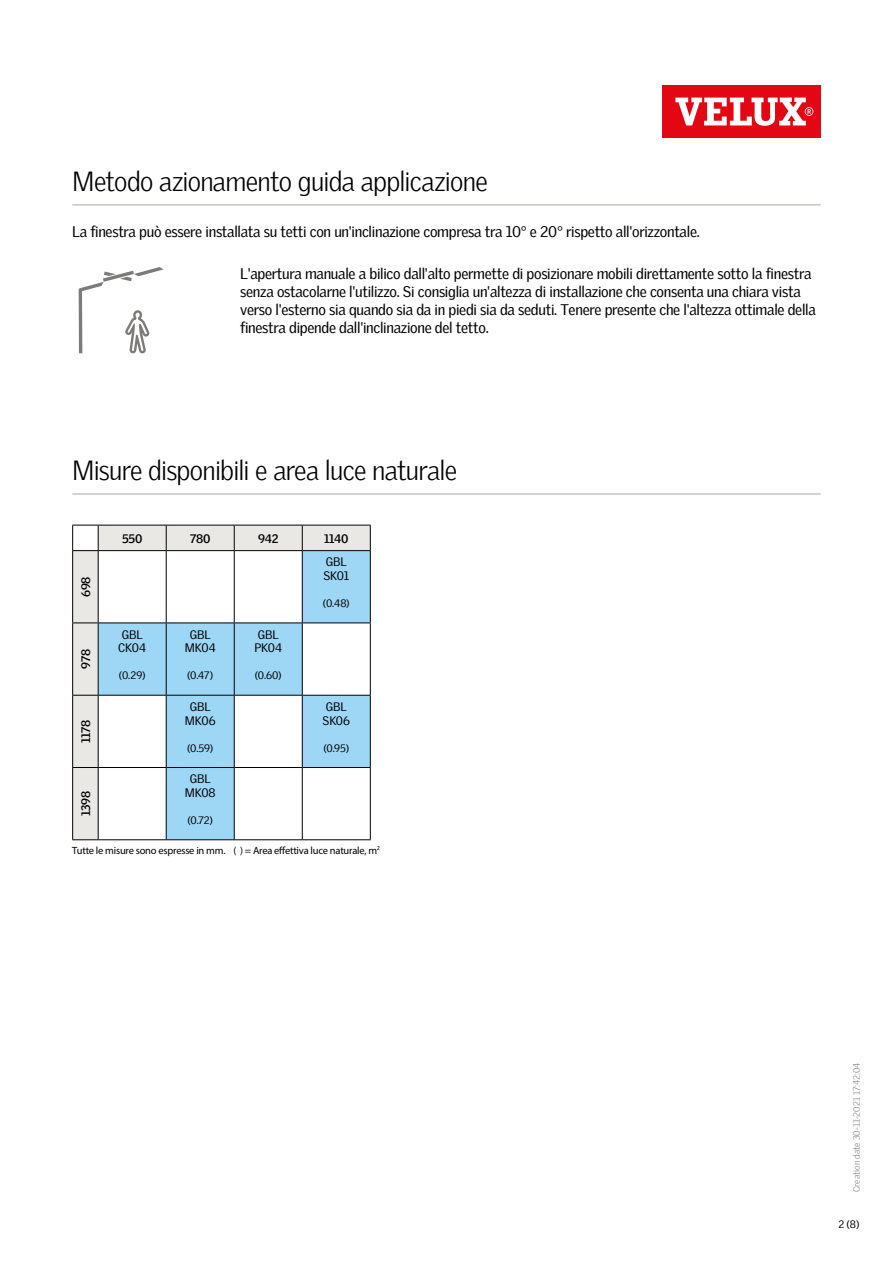
<style>
.page{position:relative;width:893px;height:1263px;background:#fff}
.page>*{position:absolute;margin:0;border:0;box-sizing:border-box;transform-origin:0 0}
.t1{font:300 27px "Velux Gothic";letter-spacing:-.025em;color:#000}
.t2{font:15px/18px "Velux Gothic";letter-spacing:-.02em;color:#000}
.t3{font:12px/13.5px "Velux Gothic";letter-spacing:-.005em;color:#000}
.t4{font:700 12px "Velux Gothic";letter-spacing:-.02em;color:#000}
.t5{font:10.5px "Myriad Pro";letter-spacing:-.02em;color:#000}
.t6{font:10.5px "Velux Gothic";letter-spacing:-.005em;color:#000}
.t7{font:300 9px "Velux Gothic";color:#838282}
</style>
<div class="page">
<div style="left:662px;top:85px;width:159px;height:53px;background:#e30613"></div>
<svg style="left:675px;top:98px;width:138px;height:28px"></svg>
<hr style="left:72px;top:204px;width:749px;height:2px;background:#c6c6c3">
<hr style="left:72px;top:493px;width:749px;height:2px;background:#c6c6c3">
<div style="left:73px;top:526px;width:297px;height:313px;background:#e9e8e5"></div>
<svg style="left:99px;top:551px;width:271px;height:288px"></svg>
<hr style="left:98px;top:525px;width:68px;height:1px;background:#000">
<hr style="left:166px;top:525px;width:68px;height:1px;background:#000">
<svg style="left:166px;top:525px;width:1px;height:25px"></svg>
<hr style="left:234px;top:525px;width:68px;height:1px;background:#000">
<svg style="left:234px;top:525px;width:1px;height:25px"></svg>
<hr style="left:302px;top:525px;width:69px;height:1px;background:#000">
<svg style="left:302px;top:525px;width:1px;height:25px"></svg>
<svg style="left:370px;top:525px;width:1px;height:25px"></svg>
<svg style="left:72px;top:525px;width:27px;height:26px"></svg>
<hr style="left:72px;top:551px;width:1px;height:71px;background:#000">
<hr style="left:98px;top:550px;width:68px;height:1px;background:#000">
<hr style="left:98px;top:551px;width:1px;height:71px;background:#000">
<hr style="left:166px;top:550px;width:68px;height:1px;background:#000">
<hr style="left:166px;top:551px;width:1px;height:71px;background:#000">
<hr style="left:234px;top:550px;width:68px;height:1px;background:#000">
<hr style="left:234px;top:551px;width:1px;height:71px;background:#000">
<hr style="left:302px;top:550px;width:69px;height:1px;background:#000">
<hr style="left:302px;top:551px;width:1px;height:71px;background:#000">
<hr style="left:370px;top:551px;width:1px;height:71px;background:#000">
<svg style="left:72px;top:622px;width:26px;height:1px"></svg>
<hr style="left:72px;top:623px;width:1px;height:72px;background:#000">
<hr style="left:98px;top:622px;width:68px;height:1px;background:#000">
<hr style="left:98px;top:623px;width:1px;height:72px;background:#000">
<hr style="left:166px;top:622px;width:68px;height:1px;background:#000">
<hr style="left:166px;top:623px;width:1px;height:72px;background:#000">
<hr style="left:234px;top:622px;width:68px;height:1px;background:#000">
<hr style="left:234px;top:623px;width:1px;height:72px;background:#000">
<hr style="left:302px;top:622px;width:69px;height:1px;background:#000">
<hr style="left:302px;top:623px;width:1px;height:72px;background:#000">
<hr style="left:370px;top:623px;width:1px;height:72px;background:#000">
<svg style="left:72px;top:695px;width:26px;height:1px"></svg>
<hr style="left:72px;top:696px;width:1px;height:71px;background:#000">
<hr style="left:98px;top:695px;width:68px;height:1px;background:#000">
<hr style="left:98px;top:696px;width:1px;height:71px;background:#000">
<hr style="left:166px;top:695px;width:68px;height:1px;background:#000">
<hr style="left:166px;top:696px;width:1px;height:71px;background:#000">
<hr style="left:234px;top:695px;width:68px;height:1px;background:#000">
<hr style="left:234px;top:696px;width:1px;height:71px;background:#000">
<hr style="left:302px;top:695px;width:69px;height:1px;background:#000">
<hr style="left:302px;top:696px;width:1px;height:71px;background:#000">
<hr style="left:370px;top:696px;width:1px;height:71px;background:#000">
<svg style="left:72px;top:767px;width:26px;height:1px"></svg>
<hr style="left:72px;top:768px;width:1px;height:71px;background:#000">
<svg style="left:72px;top:839px;width:26px;height:1px"></svg>
<hr style="left:98px;top:767px;width:68px;height:1px;background:#000">
<hr style="left:98px;top:768px;width:1px;height:71px;background:#000">
<hr style="left:98px;top:839px;width:68px;height:1px;background:#000">
<hr style="left:166px;top:767px;width:68px;height:1px;background:#000">
<hr style="left:166px;top:768px;width:1px;height:71px;background:#000">
<hr style="left:166px;top:839px;width:68px;height:1px;background:#000">
<hr style="left:234px;top:767px;width:68px;height:1px;background:#000">
<hr style="left:234px;top:768px;width:1px;height:71px;background:#000">
<hr style="left:234px;top:839px;width:68px;height:1px;background:#000">
<hr style="left:302px;top:767px;width:69px;height:1px;background:#000">
<hr style="left:302px;top:768px;width:1px;height:71px;background:#000">
<hr style="left:370px;top:768px;width:1px;height:71px;background:#000">
<hr style="left:302px;top:839px;width:69px;height:1px;background:#000">
<svg style="left:79px;top:267px;width:85px;height:86px"></svg>
<h1 class="t1" style="left:72px;top:171px;width:417px">Metodo azionamento guida applicazione</h1>
<p class="t2" style="left:72px;top:222px;width:629px">La finestra può essere installata su tetti con un'inclinazione compresa tra 10° e 20° rispetto all'orizzontale.</p>
<p class="t2" style="left:240px;top:264px;width:577px">L'apertura manuale a bilico dall'alto permette di posizionare mobili direttamente sotto la finestra senza ostacolarne l'utilizzo. Si consiglia un'altezza di installazione che consenta una chiara vista verso l'esterno sia quando sia da in piedi sia da seduti. Tenere presente che l'altezza ottimale della finestra dipende dall'inclinazione del tetto.</p>
<h1 class="t1" style="left:72px;top:460px;width:386px">Misure disponibili e area luce naturale</h1>
<p class="t4" style="left:81px;top:597px;width:22px;rotate:-90deg">698</p>
<p class="t4" style="left:81px;top:669px;width:21px;rotate:-90deg">978</p>
<p class="t4" style="left:81px;top:743px;width:25px;rotate:-90deg">1178</p>
<p class="t4" style="left:122px;top:533px;width:22px">550</p>
<p class="t4" style="left:190px;top:533px;width:22px">780</p>
<p class="t4" style="left:258px;top:533px;width:22px">942</p>
<p class="t4" style="left:324px;top:533px;width:26px">1140</p>
<p class="t3" style="left:118px;top:628px;width:29px">GBL<br>CK04</p>
<p class="t6" style="left:119px;top:669px;width:28px">(0.29)</p>
<p class="t3" style="left:185px;top:628px;width:32px;text-align:center">GBL<br>MK04</p>
<p class="t6" style="left:187px;top:669px;width:28px">(0.47)</p>
<p class="t3" style="left:185px;top:700px;width:32px;text-align:center">GBL<br>MK06</p>
<p class="t6" style="left:187px;top:742px;width:28px">(0.59)</p>
<p class="t3" style="left:254px;top:628px;width:29px">GBL<br>PK04</p>
<p class="t6" style="left:255px;top:669px;width:28px">(0.60)</p>
<p class="t3" style="left:324px;top:555px;width:27px">GBL<br>SK01</p>
<p class="t6" style="left:323px;top:597px;width:28px">(0.48)</p>
<p class="t3" style="left:323px;top:700px;width:29px">GBL<br>SK06</p>
<p class="t6" style="left:323px;top:742px;width:27px">(0.95)</p>
<p class="t3" style="left:185px;top:772px;width:32px;text-align:center">GBL<br>MK08</p>
<p class="t6" style="left:187px;top:814px;width:27px">(0.72)</p>
<p class="t5" style="left:72px;top:846px;width:309px">Tutte le misure sono espresse in mm. ( ) = Area effettiva luce naturale, m<sup>2</sup></p>
<p class="t4" style="left:81px;top:816px;width:27px;rotate:-90deg">1398</p>
<p class="t7" style="left:853px;top:1192px;width:131px;rotate:-90deg">Creation date 30-11-2021 17:42:04</p>
<p class="t6" style="left:838px;top:1218px;width:23px">2 (8)</p>
</div>
